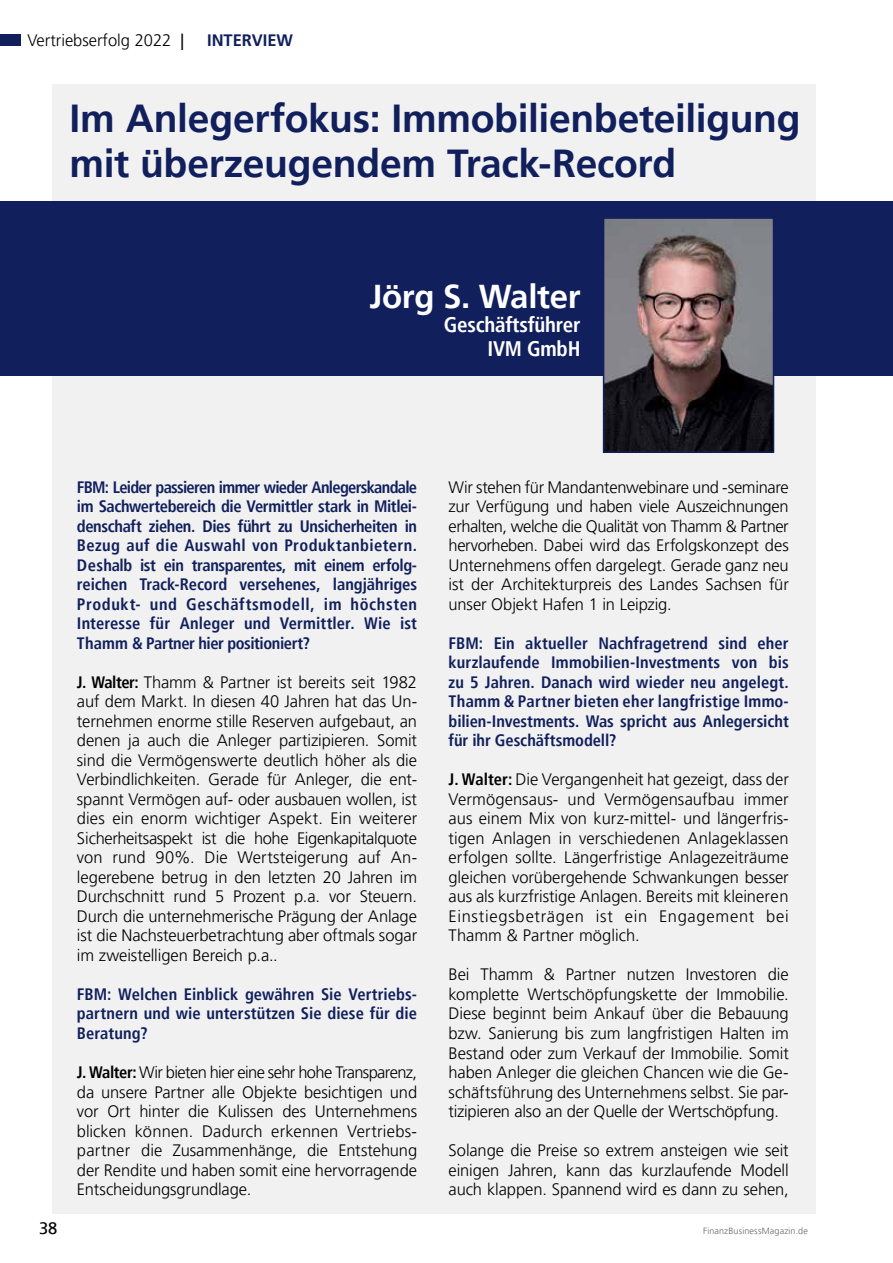
<style>
.page{position:relative;width:893px;height:1263px;background:#fff}
.page>*{position:absolute;margin:0;border:0;box-sizing:border-box;transform-origin:0 0}
.t1{font:700 39px/45px "Frutiger LT Pro";letter-spacing:-.01em;color:#11205c}
.t2{font:700 33px "Frutiger LT Pro";letter-spacing:-.01em;color:#fff}
.t3{font:700 condensed 21px/24px "Frutiger LT Pro";letter-spacing:-.01em;color:#fff;text-align:right}
.t4{font:300 16.5px/19.5px "Frutiger LT Pro";letter-spacing:-.005em;color:#000;text-align:justify}
.t5{font:700 condensed 16.5px/19.5px "Frutiger LT Pro";color:#11205c;text-align:justify}
.t6{font:700 16.5px "Frutiger LT Pro";color:#11205c}
.t7{font:16.5px "Frutiger";color:#000}
.t8{font:300 9px "Frutiger LT Pro";letter-spacing:.015em;color:#6a6464}
.s1{font-family:"Frutiger";font-weight:400}
.s2{font-weight:700;font-stretch:condensed}
</style>
<div class="page">
<div style="left:0;top:34px;width:21px;height:12px;background:#11205c"></div>
<div style="left:52px;top:84px;width:763px;height:1130px;background:#f1f1f2"></div>
<div style="left:0;top:202px;width:893px;height:174px;background:#11205c"></div>
<img style="left:606px;top:220px;width:165px;height:230px">
<div style="left:603px;top:217px;width:171px;height:236px;border:2px solid #11205c"></div>
<p class="t4" style="left:27px;top:30px;width:158px">Vertriebserfolg 2022 <span class="s1">|</span></p>
<p class="t6" style="left:207px;top:30px;width:87px">INTERVIEW</p>
<h1 class="t1" style="left:70px;top:96px;width:733px">Im Anlegerfokus: Immobilienbeteiligung mit überzeugendem Track-Record</h1>
<h2 class="t2" style="left:370px;top:277px;width:212px">Jörg S. Walter</h2>
<p class="t3" style="left:444px;top:313px;width:138px">Geschäftsführer<br>IVM GmbH</p>
<p class="t5" style="left:77px;top:477px;width:342px">FBM: Leider passieren immer wieder Anlegerskandale im Sachwertebereich die Vermittler stark in Mitlei&shy;denschaft ziehen. Dies führt zu Unsicherheiten in Bezug auf die Auswahl von Produktanbietern.<br>Deshalb ist ein transparentes, mit einem erfolg&shy;reichen Track-Record versehenes, langjähriges Produkt- und Geschäftsmodell, im höchsten Interesse für Anleger und Vermittler. Wie ist Thamm &amp; Partner hier positioniert?</p>
<p class="t4" style="left:77px;top:672px;width:342px"><span class="s2">J. Walter:</span> Thamm &amp; Partner ist bereits seit 1982 auf dem Markt. In diesen 40 Jahren hat das Un&shy;ternehmen enorme stille Reserven aufgebaut, an denen ja auch die Anleger partizipieren. Somit sind die Vermögenswerte deutlich höher als die Verbindlichkeiten. Gerade für Anleger, die ent&shy;spannt Vermögen auf- oder ausbauen wollen, ist dies ein enorm wichtiger Aspekt. Ein weiterer Sicherheitsaspekt ist die hohe Eigenkapitalquote von rund 90%. Die Wertsteigerung auf An&shy;legerebene betrug in den letzten 20 Jahren im Durchschnitt rund 5 Prozent p.a. vor Steuern.<br>Durch die unternehmerische Prägung der Anlage ist die Nachsteuerbetrachtung aber oftmals sogar im zweistelligen Bereich p.a..</p>
<p class="t5" style="left:77px;top:984px;width:342px">FBM: Welchen Einblick gewähren Sie Vertriebs&shy;partnern und wie unterstützen Sie diese für die Beratung?</p>
<p class="t4" style="left:77px;top:1063px;width:342px"><span class="s2">J. Walter:</span> Wir bieten hier eine sehr hohe Transparenz, da unsere Partner alle Objekte besichtigen und vor Ort hinter die Kulissen des Unternehmens blicken können. Dadurch erkennen Vertriebs&shy;partner die Zusammenhänge, die Entstehung der Rendite und haben somit eine hervorragende Entscheidungsgrundlage.</p>
<p class="t4" style="left:449px;top:477px;width:342px">Wir stehen für Mandantenwebinare und -seminare zur Verfügung und haben viele Auszeichnungen erhalten, welche die Qualität von Thamm &amp; Partner hervorheben. Dabei wird das Erfolgskonzept des Unternehmens offen dargelegt. Gerade ganz neu ist der Architekturpreis des Landes Sachsen für unser Objekt Hafen 1 in Leipzig.</p>
<p class="t5" style="left:449px;top:633px;width:342px">FBM: Ein aktueller Nachfragetrend sind eher kurzlaufende Immobilien-Investments von bis zu 5 Jahren. Danach wird wieder neu angelegt.<br>Thamm &amp; Partner bieten eher langfristige Immo&shy;bilien-Investments. Was spricht aus Anlegersicht für ihr Geschäftsmodell?</p>
<p class="t4" style="left:449px;top:770px;width:342px"><span class="s2">J. Walter:</span> Die Vergangenheit hat gezeigt, dass der Vermögensaus- und Vermögensaufbau immer aus einem Mix von kurz-mittel- und längerfris&shy;tigen Anlagen in verschiedenen Anlageklassen erfolgen sollte. Längerfristige Anlagezeiträume gleichen vorübergehende Schwankungen besser aus als kurzfristige Anlagen. Bereits mit kleineren Einstiegsbeträgen ist ein Engagement bei Thamm &amp; Partner möglich.</p>
<p class="t4" style="left:449px;top:965px;width:342px">Bei Thamm &amp; Partner nutzen Investoren die komplette Wertschöpfungskette der Immobilie.<br>Diese beginnt beim Ankauf über die Bebauung bzw. Sanierung bis zum langfristigen Halten im Bestand oder zum Verkauf der Immobilie. Somit haben Anleger die gleichen Chancen wie die Ge&shy;schäftsführung des Unternehmens selbst. Sie par&shy;tizipieren also an der Quelle der Wertschöpfung.</p>
<p class="t4" style="left:449px;top:1141px;width:342px">Solange die Preise so extrem ansteigen wie seit einigen Jahren, kann das kurzlaufende Modell auch klappen. Spannend wird es dann zu sehen,</p>
<p class="t7" style="left:39px;top:1218px;width:20px">38</p>
<p class="t8" style="left:703px;top:1225px;width:106px">FinanzBusinessMagazin.de</p>
</div>
